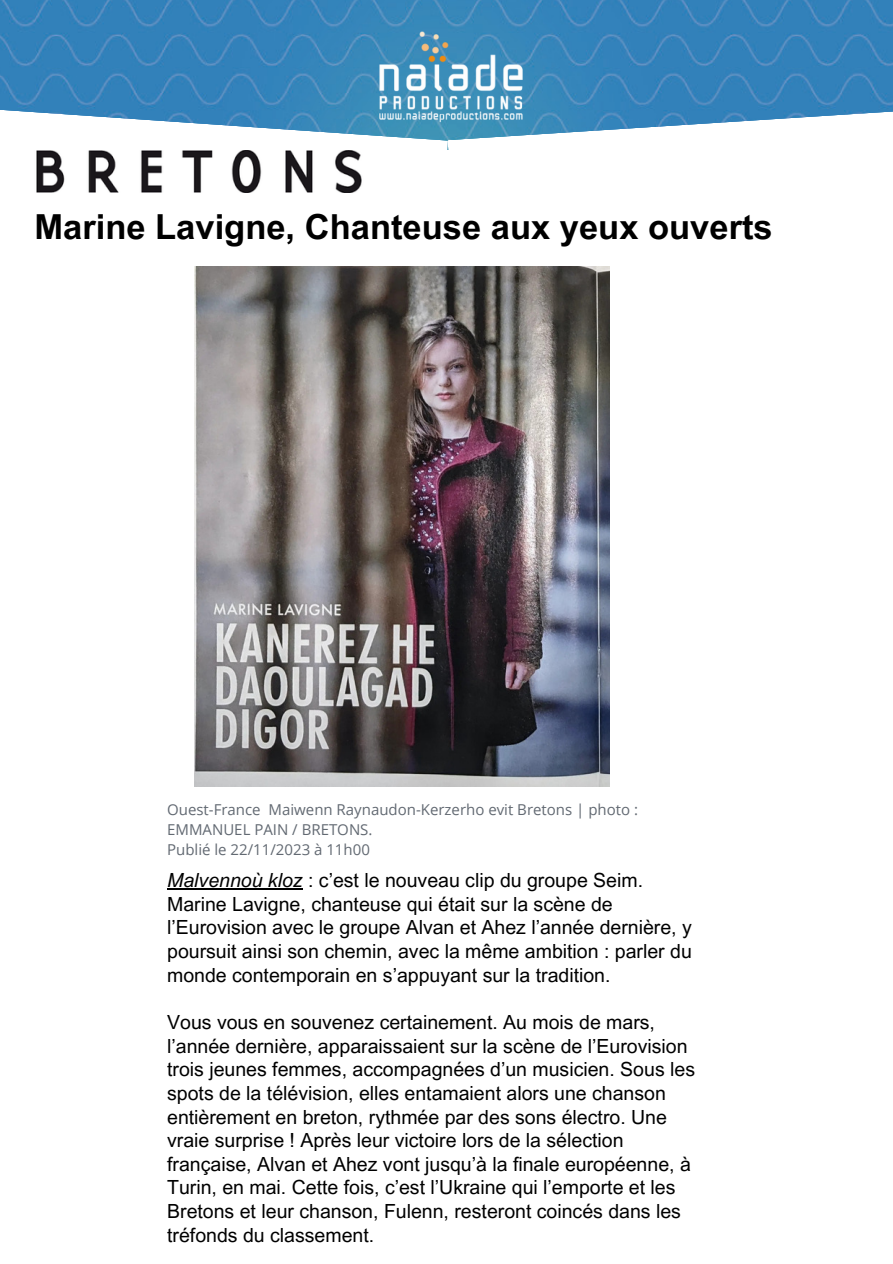
<style>
.page{position:relative;width:893px;height:1264px;background:#fff}
.page>*{position:absolute;margin:0;border:0;box-sizing:border-box;transform-origin:0 0}
.t1{font:700 34.5px "Arial MT Pro";color:#000}
.t2{font:19.5px/23.7px "Arial MT Pro";color:#000}
.t3{font:15px/20.2px "Open Sans";color:#626972}
.s1{font-style:italic}
</style>
<div class="page">
<img style="left:0;top:0;width:892px;height:103px">
<svg style="left:609px;top:103px;width:283px;height:493px"></svg>
<img style="left:245px;top:0;width:381px;height:271px">
<svg style="left:0;top:101px;width:448px;height:165px"></svg>
<img style="left:27px;top:150px;width:343px;height:42px">
<img style="left:194px;top:266px;width:415px;height:520px">
<hr style="left:167px;top:888px;width:136px;height:1px;background:#000">
<p class="t1" style="left:34px;top:214px;width:739px">Marine Lavigne, Chanteuse aux yeux ouverts</p>
<p class="t3" style="left:167px;top:799px;width:472px">Ouest-France Maiwenn Raynaudon-Kerzerho evit Bretons | photo :<br>EMMANUEL PAIN / BRETONS.</p>
<p class="t3" style="left:167px;top:839px;width:204px">Publié le 22/11/2023 à 11h00</p>
<h2 class="t2" style="left:167px;top:871px;width:526px"><span class="s1">Malvennoù kloz</span> : c’est le nouveau clip du groupe Seim.<br>Marine Lavigne, chanteuse qui était sur la scène de l’Eurovision avec le groupe Alvan et Ahez l’année dernière, y poursuit ainsi son chemin, avec la même ambition : parler du monde contemporain en s’appuyant sur la tradition.</h2>
<h2 class="t2" style="left:167px;top:1012px;width:529px">Vous vous en souvenez certainement. Au mois de mars, l’année dernière, apparaissaient sur la scène de l’Eurovision trois jeunes femmes, accompagnées d’un musicien. Sous les spots de la télévision, elles entamaient alors une chanson entièrement en breton, rythmée par des sons électro. Une vraie surprise ! Après leur victoire lors de la sélection française, Alvan et Ahez vont jusqu’à la finale européenne, à Turin, en mai. Cette fois, c’est l’Ukraine qui l’emporte et les Bretons et leur chanson, Fulenn, resteront coincés dans les tréfonds du classement.</h2>
</div>
